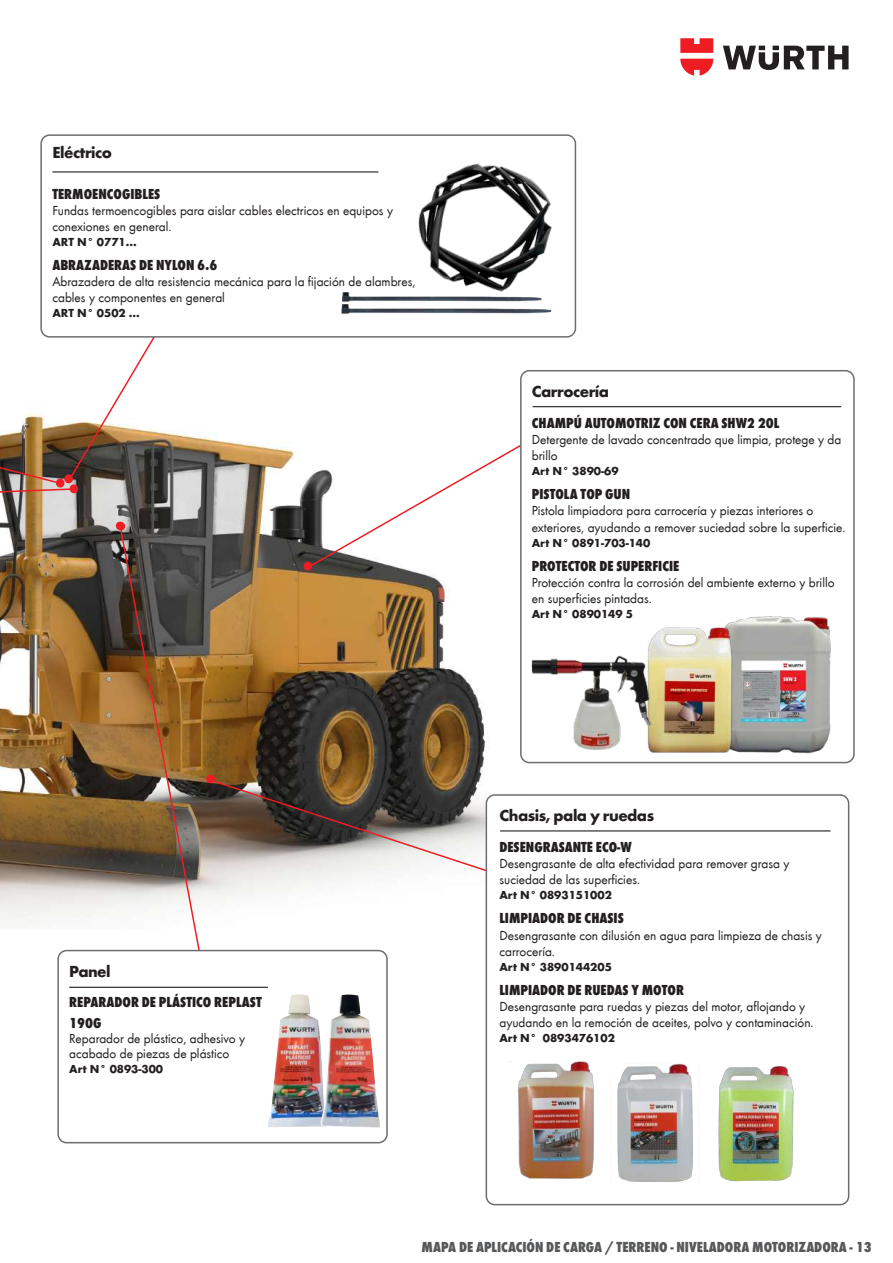
<style>
.page{position:relative;width:893px;height:1263px;background:#fff}
.page>*{position:absolute;margin:0;border:0;box-sizing:border-box;transform-origin:0 0}
.t1{font:700 16.5px "Wuerth";letter-spacing:-.03em;color:#231f20}
.t2{font:800 condensed 15px/21.6px "Wuerth";color:#231f20}
.t3{font:800 condensed 15px "Wuerth";color:#57585a}
.t4{font:13.5px/16.2px "Wuerth";color:#231f20}
.t5{font:700 12px "Wuerth";color:#231f20}
</style>
<div class="page">
<svg style="left:723px;top:46px;width:126px;height:24px"></svg>
<svg style="left:680px;top:38px;width:33px;height:38px"></svg>
<img style="left:0;top:370px;width:526px;height:556px">
<img style="left:0;top:370px;width:79px;height:146px">
<svg style="left:304px;top:387px;width:216px;height:134px"></svg>
<div style="left:486px;top:794px;width:363px;height:411px;border:2px solid #6c6d70;border-radius:9px"></div>
<hr style="left:500px;top:830px;width:330px;height:1px;background:#231f20">
<img style="left:115px;top:521px;width:437px;height:486px">
<div style="left:58px;top:950px;width:329px;height:193px;background:#fff;border-radius:9px"></div>
<div style="left:57px;top:950px;width:331px;height:193px;border:2px solid #6c6d70;border-radius:9px"></div>
<hr style="left:69px;top:987px;width:199px;height:1px;background:#231f20">
<div style="left:521px;top:371px;width:333px;height:391px;background:#fff;border-radius:9px"></div>
<div style="left:520px;top:370px;width:335px;height:393px;border:2px solid #6c6d70;border-radius:9px"></div>
<hr style="left:533px;top:406px;width:308px;height:1px;background:#231f20">
<img style="left:729px;top:616px;width:102px;height:138px">
<img style="left:648px;top:623px;width:92px;height:131px">
<img style="left:268px;top:994px;width:53px;height:133px">
<img style="left:321px;top:994px;width:59px;height:134px">
<svg style="left:64px;top:474px;width:9px;height:10px"></svg>
<svg style="left:66px;top:338px;width:188px;height:145px"></svg>
<div style="left:40px;top:134px;width:536px;height:204px;border:2px solid #6c6d70;border-radius:9px"></div>
<hr style="left:52px;top:171px;width:326px;height:2px;background:#231f20">
<img style="left:418px;top:163px;width:134px;height:126px">
<img style="left:341px;top:304px;width:211px;height:10px">
<img style="left:342px;top:289px;width:200px;height:13px">
<img style="left:518px;top:1062px;width:175px;height:120px">
<img style="left:718px;top:1066px;width:76px;height:116px">
<img style="left:531px;top:651px;width:124px;height:103px">
<p class="t1" style="left:52px;top:141px;width:61px">Eléctrico</p>
<p class="t2" style="left:52px;top:182px;width:109px">TERMOENCOGIBLES</p>
<p class="t4" style="left:52px;top:201px;width:342px">Fundas termoencogibles para aislar cables electricos en equipos y conexiones en general.</p>
<p class="t5" style="left:52px;top:233px;width:86px">ART N° 0771...</p>
<p class="t2" style="left:52px;top:253px;width:167px">ABRAZADERAS DE NYLON 6.6</p>
<p class="t4" style="left:52px;top:273px;width:365px">Abrazadera de alta resistencia mecá nica para la fijación de alambres, cables y componentes en general</p>
<p class="t5" style="left:52px;top:304px;width:89px">ART N° 0502 ...</p>
<p class="t1" style="left:69px;top:959px;width:43px">Panel</p>
<p class="t2" style="left:69px;top:990px;width:194px">REPARADOR DE PLÁSTICO REPLAST<br>190G</p>
<p class="t4" style="left:69px;top:1031px;width:177px;line-height:15px">Reparador de plástico, adhesivo y acabado de piezas de plástico</p>
<p class="t5" style="left:69px;top:1061px;width:95px">Art N° 0893-300</p>
<p class="t1" style="left:532px;top:379px;width:79px">Carrocería</p>
<p class="t2" style="left:532px;top:411px;width:249px">CHAMPÚ AUTOMOTRIZ CON CERA SHW2 20L</p>
<p class="t4" style="left:532px;top:431px;width:311px">Detergente de lavado concentrado que limpia, protege y da brillo</p>
<p class="t5" style="left:532px;top:462px;width:88px">Art N° 3890-69</p>
<p class="t2" style="left:532px;top:482px;width:100px">PISTOLA TOP GUN</p>
<p class="t4" style="left:532px;top:502px;width:315px">Pistola limpiadora para carrocería y piezas interiores o exteriores, ayudando a remover suciedad sobre la superficie.</p>
<p class="t5" style="left:532px;top:534px;width:120px">Art N° 0891-703-140</p>
<p class="t2" style="left:532px;top:554px;width:149px">PROTECTOR DE SUPERFICIE</p>
<p class="t4" style="left:532px;top:573px;width:304px">Protección contra la corrosión del ambiente externo y brillo en superficies pintadas.</p>
<p class="t5" style="left:532px;top:605px;width:103px">Art N° 0890149 5</p>
<p class="t1" style="left:499px;top:803px;width:156px">Chasis, pala y ruedas</p>
<p class="t2" style="left:499px;top:835px;width:134px">DESENGRASANTE ECO-W</p>
<p class="t4" style="left:499px;top:855px;width:292px">Desengrasante de alta efectividad para remover grasa y suciedad de las superficies.</p>
<p class="t5" style="left:499px;top:886px;width:114px">Art N° 0893151002</p>
<p class="t2" style="left:499px;top:907px;width:126px">LIMPIADOR DE CHASIS</p>
<p class="t4" style="left:499px;top:926px;width:324px">Desengrasante con dilusión en agua para limpieza de chasis y carrocería.</p>
<p class="t5" style="left:499px;top:958px;width:114px">Art N° 3890144205</p>
<p class="t2" style="left:499px;top:978px;width:186px">LIMPIADOR DE RUEDAS Y MOTOR</p>
<p class="t4" style="left:499px;top:998px;width:316px">Desengrasante para ruedas y piezas del motor, aflojando y ayudando en la remoción de aceites, polvo y contaminación.</p>
<p class="t5" style="left:499px;top:1029px;width:117px">Art N° 0893476102</p>
<p class="t3" style="left:422px;top:1236px;width:452px">MAPA DE APLICACIÓN DE CARGA / TERRENO - NIVELADORA MOTORIZADORA - 13</p>
</div>
